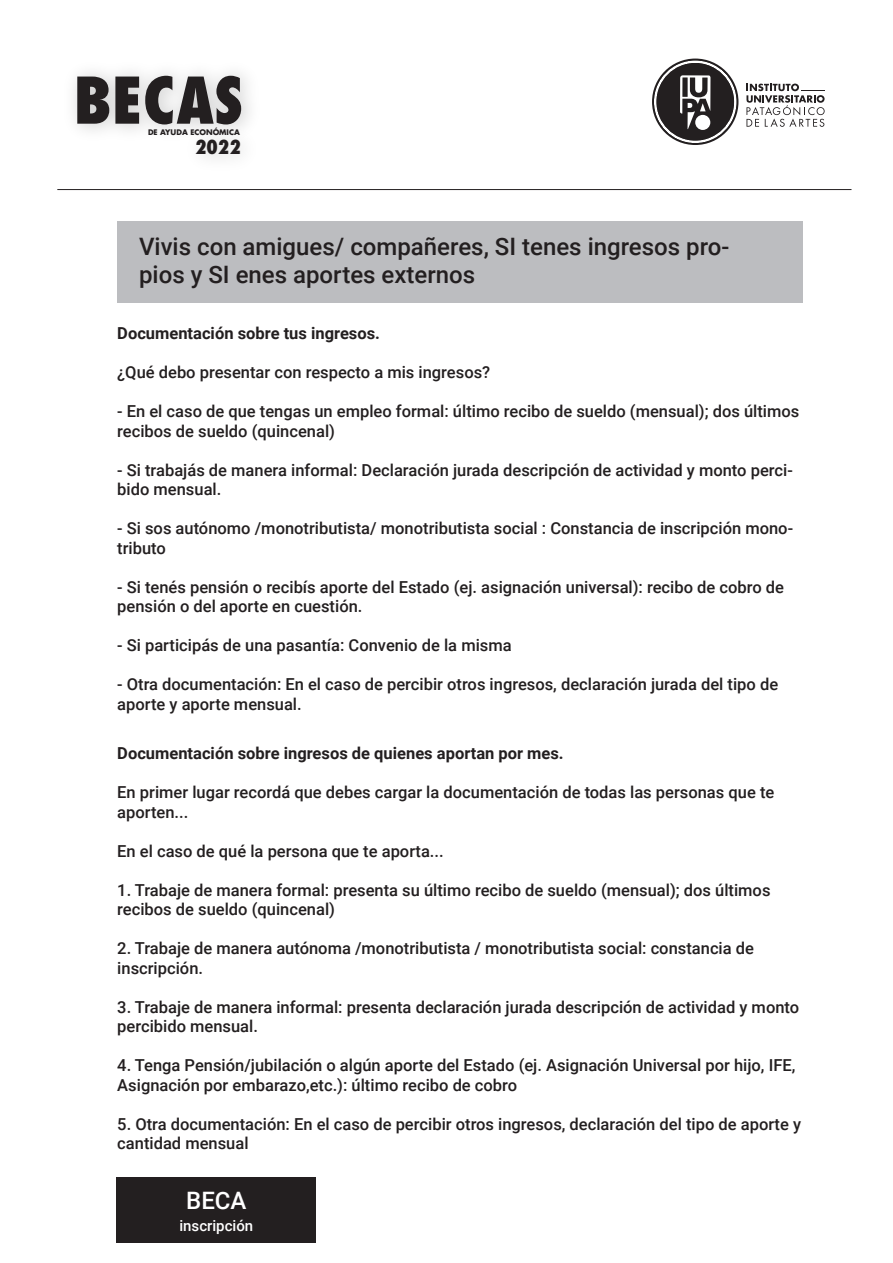
<style>
.page{position:relative;width:893px;height:1263px;background:#fff}
.page>*{position:absolute;margin:0;border:0;box-sizing:border-box;transform-origin:0 0}
.t1{font:500 24px/28.8px "Roboto";color:#231f20}
.t2{font:500 24px "Roboto";color:#fff}
.t3{font:800 condensed 18.9px "Futura Std";color:#231f20}
.t4{font:500 16.5px/19.5px "Roboto";color:#231f20}
.t5{font:700 16.5px "Roboto";color:#231f20}
.t6{font:500 15px "Roboto";color:#fff}
.t7{font:700 7.5px "Futura Std";color:#231f20}
</style>
<div class="page">
<div style="left:117px;top:221px;width:685px;height:82px;background:#bcbdc0"></div>
<svg style="left:746px;top:84px;width:79px;height:43px"></svg>
<svg style="left:653px;top:60px;width:84px;height:84px"></svg>
<img style="left:73px;top:72px;width:177px;height:59px">
<svg style="left:77px;top:77px;width:32px;height:47px;background:#3f3c3d"></svg>
<svg style="left:115px;top:77px;width:24px;height:47px"></svg>
<svg style="left:145px;top:76px;width:96px;height:48px;background:#737071"></svg>
<img style="left:173px;top:115px;width:77px;height:43px">
<hr style="left:57px;top:189px;width:794px;height:1px;background:#231f20">
<div style="left:117px;top:1177px;width:199px;height:65px;background:#231f20"></div>
<p class="t7" style="left:148px;top:128px;width:93px">DE AYUDA ECONÓMICA</p>
<p class="t3" style="left:195px;top:136px;width:47px">2022</p>
<h1 class="t1" style="left:139px;top:231px;width:592px">Vivis con amigues/ compañeres, SI tenes ingresos pro&shy;pios y SI enes aportes externos</h1>
<p class="t5" style="left:117px;top:322px;width:264px">Documentación sobre tus ingresos.</p>
<p class="t4" style="left:117px;top:362px;width:374px">¿Qué debo presentar con respecto a mis ingresos?</p>
<p class="t4" style="left:117px;top:401px;width:684px">- En el caso de que tengas un empleo formal: último recibo de sueldo (mensual); dos últimos recibos de sueldo (quincenal)</p>
<p class="t4" style="left:117px;top:459px;width:677px">- Si trabajás de manera informal: Declaración jurada descripción de actividad y monto perci&shy;bido mensual.</p>
<p class="t4" style="left:117px;top:518px;width:677px">- Si sos autónomo /monotributista/ monotributista social : Constancia de inscripción mono&shy;tributo</p>
<p class="t4" style="left:117px;top:576px;width:668px">- Si tenés pensión o recibís aporte del Estado (ej. asignación universal): recibo de cobro de pensión o del aporte en cuestión.</p>
<p class="t4" style="left:117px;top:635px;width:396px">- Si participás de una pasantía: Convenio de la misma</p>
<p class="t4" style="left:117px;top:674px;width:662px">- Otra documentación: En el caso de percibir otros ingresos, declaración jurada del tipo de aporte y aporte mensual.</p>
<p class="t5" style="left:117px;top:742px;width:448px">Documentación sobre ingresos de quienes aportan por mes.</p>
<p class="t4" style="left:117px;top:782px;width:659px">En primer lugar recordá que debes cargar la documentación de todas las personas que te aporten...</p>
<p class="t4" style="left:117px;top:840px;width:328px">En el caso de qué la persona que te aporta...</p>
<p class="t4" style="left:117px;top:879px;width:655px">1. Trabaje de manera formal: presenta su último recibo de sueldo (mensual); dos últimos recibos de sueldo (quincenal)</p>
<p class="t4" style="left:117px;top:938px;width:638px">2. Trabaje de manera autónoma /monotributista / monotributista social: constancia de inscripción.</p>
<p class="t4" style="left:117px;top:996px;width:683px">3. Trabaje de manera informal: presenta declaración jurada descripción de actividad y monto percibido mensual.</p>
<p class="t4" style="left:117px;top:1055px;width:679px">4. Tenga Pensión/jubilación o algún aporte del Estado (ej. Asignación Universal por hijo, IFE,<br>Asignación por embarazo,etc.): último recibo de cobro</p>
<p class="t4" style="left:117px;top:1113px;width:685px">5. Otra documentación: En el caso de percibir otros ingresos, declaración del tipo de aporte y cantidad mensual</p>
<h1 class="t2" style="left:186px;top:1183px;width:62px">BECA</h1>
<p class="t6" style="left:179px;top:1215px;width:75px">inscripción</p>
</div>
